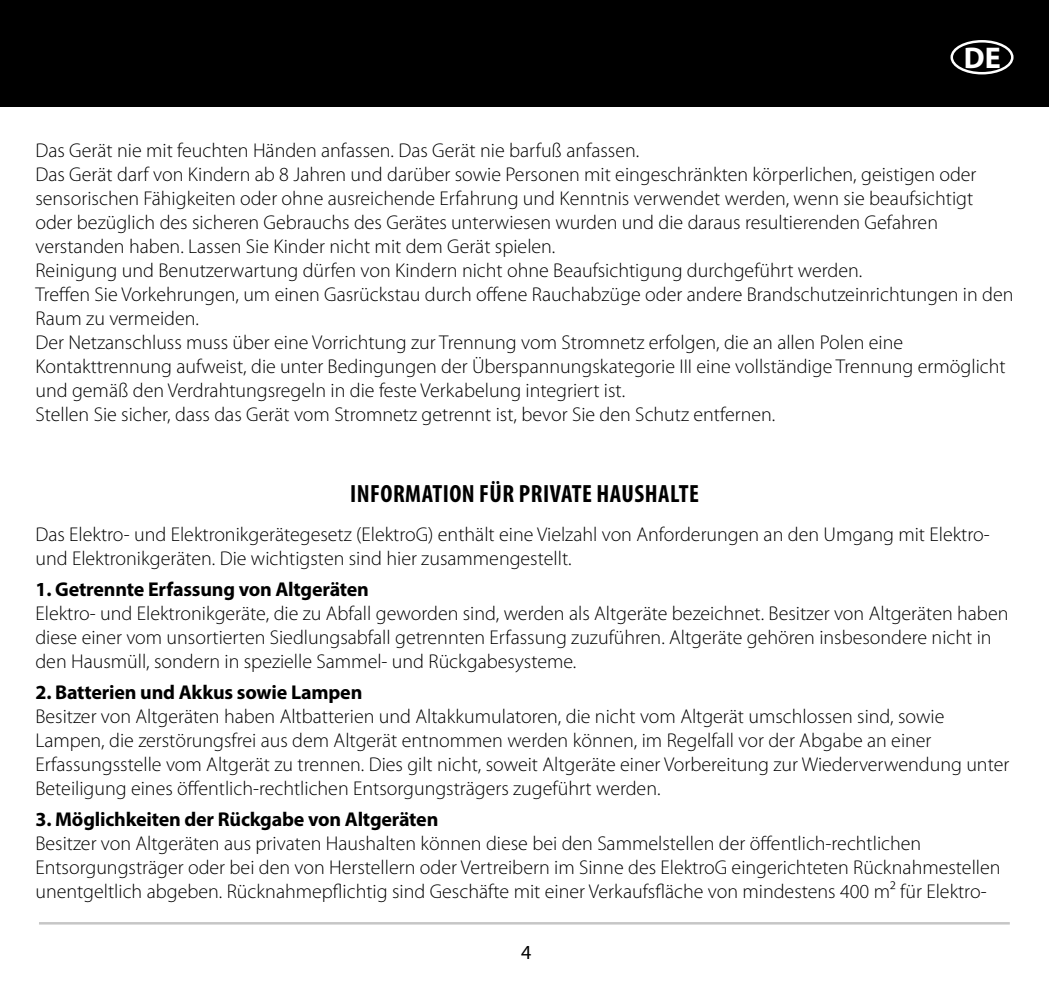
<style>
.page{position:relative;width:1049px;height:993px;background:#fff}
.page>*{position:absolute;margin:0;border:0;box-sizing:border-box;transform-origin:0 0}
.t1{font:700 30px "Myriad Pro";color:#fff}
.t2{font:700 condensed 25px "Myriad Pro";letter-spacing:.02em;color:#000}
.t3{font:300 20px/24px "Myriad Pro";color:#000}
.t4{font:700 20px "Myriad Pro";letter-spacing:-.01em;color:#000}
.t5{font:20px "Myriad Pro";color:#000}
</style>
<div class="page">
<div style="left:0;top:0;width:1049px;height:106px;background:#000"></div>
<hr style="left:39px;top:921px;width:971px;height:3px;background:#c6c6c6">
<div style="left:950px;top:40px;width:63px;height:34px;border:2px solid #fff;border-radius:50%"></div>
<h1 class="t1" style="left:964px;top:38px;width:38px">DE</h1>
<p class="t3" style="left:35px;top:138px;width:979px">Das Gerät nie mit feuchten Händen anfassen. Das Gerät nie barfuß anfassen.<br>Das Gerät darf von Kindern ab 8 Jahren und darüber sowie Personen mit eingeschränkten körperlichen, geistigen oder sensorischen Fähigkeiten oder ohne ausreichende Erfahrung und Kenntnis verwendet werden, wenn sie beaufsichtigt oder bezüglich des sicheren Gebrauchs des Gerätes unterwiesen wurden und die daraus resultierenden Gefahren verstanden haben. Lassen Sie Kinder nicht mit dem Gerät spielen.<br>Reinigung und Benutzerwartung dürfen von Kindern nicht ohne Beaufsichtigung durchgeführt werden.<br>Treffen Sie Vorkehrungen, um einen Gasrückstau durch offene Rauchabzüge oder andere Brandschutzeinrichtungen in den Raum zu vermeiden.<br>Der Netzanschluss muss über eine Vorrichtung zur Trennung vom Stromnetz erfolgen, die an allen Polen eine Kontakttrennung aufweist, die unter Bedingungen der Überspannungskategorie III eine vollständige Trennung ermöglicht und gemäß den Verdrahtungsregeln in die feste Verkabelung integriert ist.<br>Stellen Sie sicher, dass das Gerät vom Stromnetz getrennt ist, bevor Sie den Schutz entfernen.</p>
<p class="t2" style="left:350px;top:478px;width:350px">INFORMATION FÜR PRIVATE HAUSHALTE</p>
<p class="t3" style="left:35px;top:522px;width:956px">Das Elektro- und Elektronikgerätegesetz (ElektroG) enthält eine Vielzahl von Anforderungen an den Umgang mit Elektro&shy;und Elektronikgeräten. Die wichtigsten sind hier zusammengestellt.</p>
<p class="t4" style="left:35px;top:575px;width:335px">1. Getrennte Erfassung von Altgeräten</p>
<p class="t3" style="left:35px;top:601px;width:974px">Elektro- und Elektronikgeräte, die zu Abfall geworden sind, werden als Altgeräte bezeichnet. Besitzer von Altgeräten haben diese einer vom unsortierten Siedlungsabfall getrennten Erfassung zuzuführen. Altgeräte gehören insbesondere nicht in den Hausmüll, sondern in spezielle Sammel- und Rückgabesysteme.</p>
<p class="t4" style="left:35px;top:678px;width:328px">2. Batterien und Akkus sowie Lampen</p>
<p class="t3" style="left:35px;top:704px;width:975px">Besitzer von Altgeräten haben Altbatterien und Altakkumulatoren, die nicht vom Altgerät umschlossen sind, sowie Lampen, die zerstörungsfrei aus dem Altgerät entnommen werden können, im Regelfall vor der Abgabe an einer Erfassungsstelle vom Altgerät zu trennen. Dies gilt nicht, soweit Altgeräte einer Vorbereitung zur Wiederverwendung unter Beteiligung eines öffentlich-rechtlichen Entsorgungsträgers zugeführt werden.</p>
<p class="t4" style="left:35px;top:806px;width:404px">3. Möglichkeiten der Rückgabe von Altgeräten</p>
<p class="t3" style="left:35px;top:831px;width:967px">Besitzer von Altgeräten aus privaten Haushalten können diese bei den Sammelstellen der öffentlich-rechtlichen<br>Entsorgungsträger oder bei den von Herstellern oder Vertreibern im Sinne des ElektroG eingerichteten Rücknahmestellen unentgeltlich abgeben. Rücknahmepflichtig sind Geschäfte mit einer Verkaufsfläche von mindestens 400 m² für Elektro-</p>
<p class="t5" style="left:521px;top:939px;width:12px">4</p>
</div>
